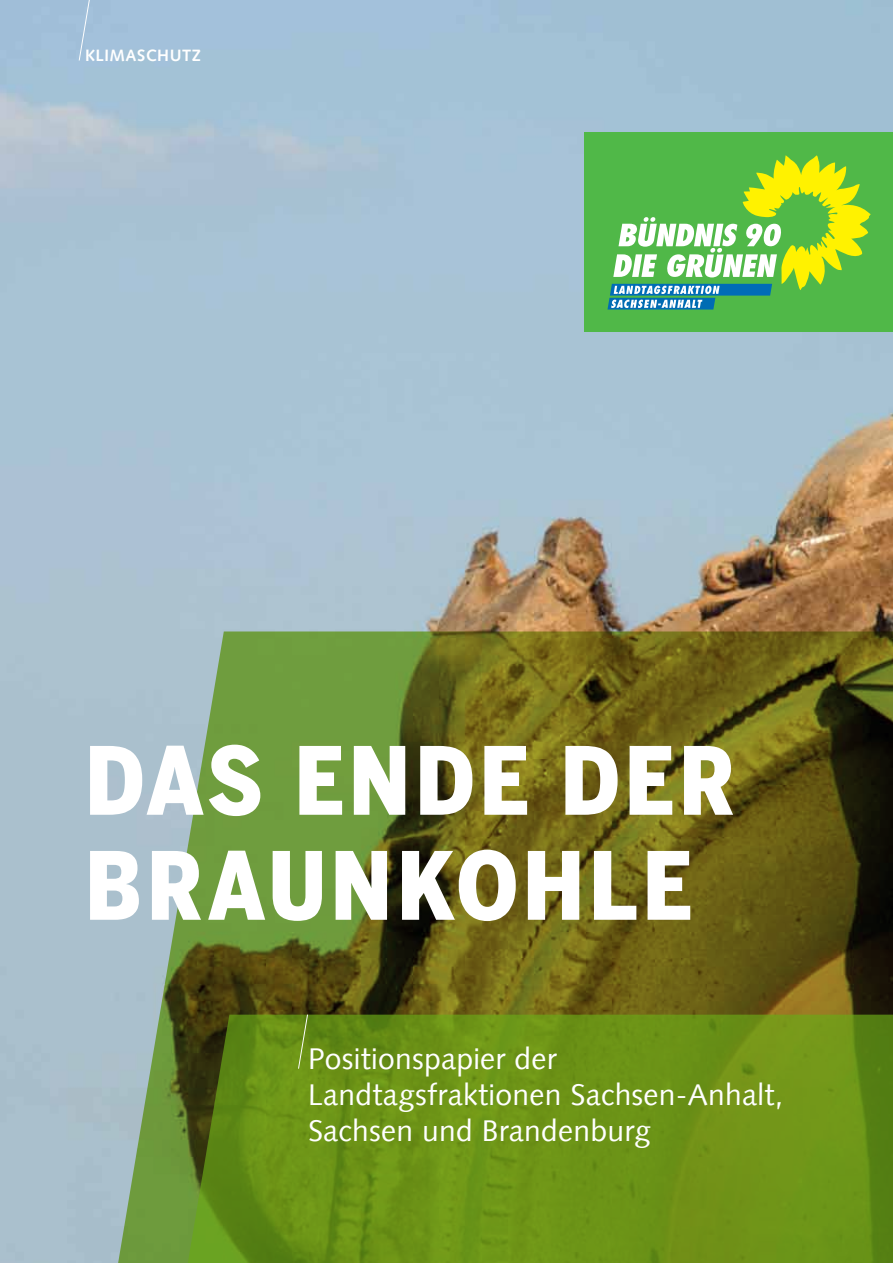
<style>
.page{position:relative;width:893px;height:1263px;background:#fff}
.page>*{position:absolute;margin:0;border:0;box-sizing:border-box;transform-origin:0 0}
.t1{font:900 93px/105px "Benton Sans Cond";letter-spacing:.05em;color:#fff}
.t2{font:30px/36px "Syntax Com";letter-spacing:.01em;color:#fff}
.t3{font:700 16.5px "Syntax Com";letter-spacing:.03em;color:#fff}
</style>
<div class="page">
<img style="left:0;top:0;width:893px;height:1263px">
<svg style="left:96px;top:631px;width:797px;height:632px"></svg>
<svg style="left:298px;top:1014px;width:10px;height:55px"></svg>
<svg style="left:78px;top:0;width:14px;height:61px"></svg>
<div style="left:585px;top:133px;width:308px;height:199px;background:#50b848"></div>
<svg style="left:607px;top:155px;width:264px;height:155px"></svg>
<p class="t3" style="left:85px;top:45px;width:117px">KLIMASCHUTZ</p>
<h1 class="t1" style="left:85px;top:728px;width:652px">DAS ENDE DER<br>BRAUNKOHLE</h1>
<p class="t2" style="left:308px;top:1040px;width:476px">Positionspapier der<br>Landtagsfraktionen Sachsen-Anhalt,<br>Sachsen und Brandenburg</p>
</div>
